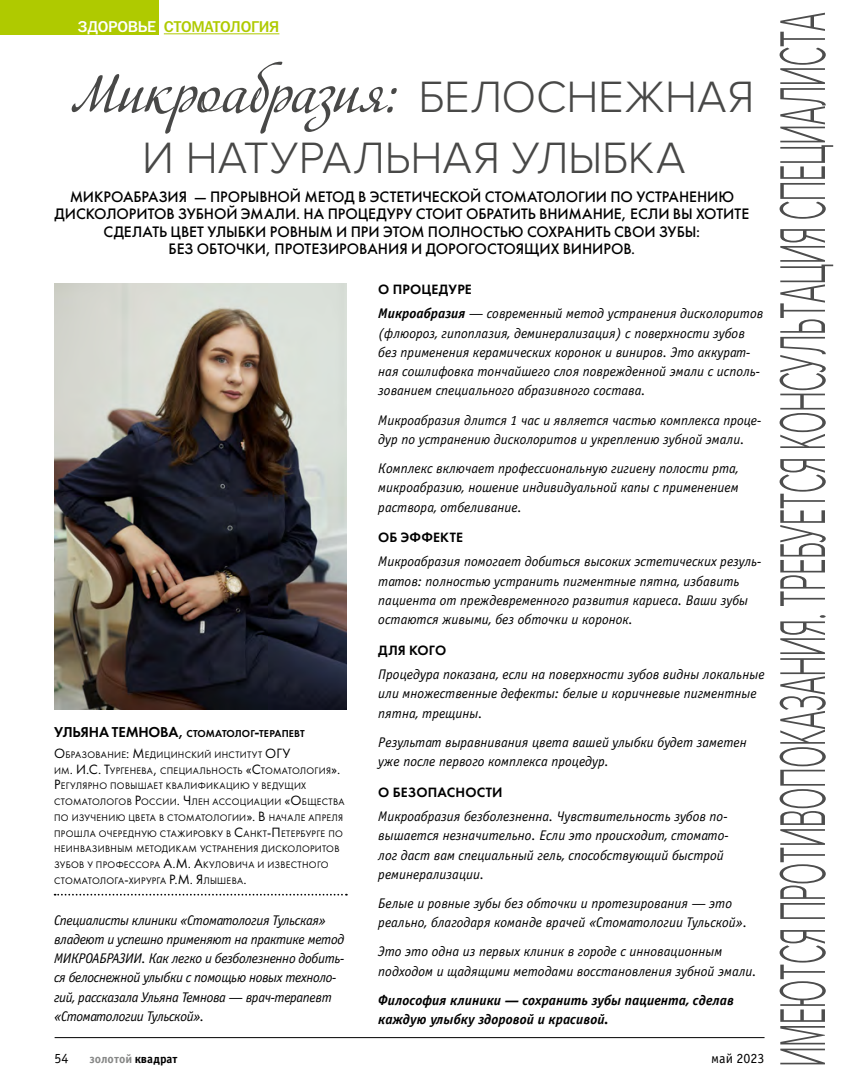
<style>
.page{position:relative;width:844px;height:1092px;background:#fff}
.page>*{position:absolute;margin:0;border:0;box-sizing:border-box;transform-origin:0 0}
.t1{font:54.25px "Adventure C";color:#484847}
.t2{font:300 45.5px "Proxima Nova";color:#484847}
.t3{font:15.75px/17.5px "Futura Medium C";letter-spacing:-.005em;color:#000;text-align:center}
.t4{font:15.75px "Franklin Gothic Medium C";letter-spacing:.085em;color:#afca00}
.t5{font:italic 14px/19.2px "Officina Sans C";color:#000}
.t6{font:italic 14px/19.2px "Officina Sans C";letter-spacing:-.025em;color:#000}
.t7{font:italic 700 14px/19.2px "Officina Sans C";color:#000}
.t8{font:14px "Futura Demi C";letter-spacing:.015em;color:#000}
.t9{font:14px "Officina Sans C";color:#000}
.t10{font:700 12.25px "Officina Sans C";letter-spacing:.005em;color:#868786}
.t11{font:10.33px "Futura Demi C";letter-spacing:.01em;color:#000}
.t12{font:9.8px/15.8px "Futura Book C";letter-spacing:.03em;color:#000}
.s1{color:#fff}
.s2{font-family:"Proxima Nova";font-weight:300;font-size:45.5px}
.s3{font-weight:700}
.s4{font-size:14.88px}
.s5{font-size:14px}
.s6{color:#000}
</style>
<div class="page">
<div style="left:0;top:0;width:159px;height:35px;background:#afca00"></div>
<hr style="left:164px;top:33px;width:115px;height:1px;background:#afca00">
<hr style="left:55px;top:1037px;width:709px;height:1px;background:#000">
<svg style="left:779px;top:13px;width:54px;height:1051px"></svg>
<svg style="left:55px;top:893px;width:292px;height:2px"></svg>
<img style="left:55px;top:284px;width:291px;height:425px">
<p class="t4" style="left:77px;top:18px;width:203px"><span class="s1">здоровье</span> стоматология</p>
<h1 class="t1" style="left:73px;top:62px;width:683px">Микроабразия: <span class="s2">белоснежная</span></h1>
<h2 class="t2" style="left:142px;top:132px;width:545px">и натуральная улыбка</h2>
<p class="t3" style="left:55px;top:188px;width:696px">Микроабразия — п рорывной метод в эстетической стоматологии по устранению дисколоритов зубной эмали. На п роцедуру стоит обратить внимание, если вы хотите сделать цвет улыбки ровным и п ри этом полностью сохранить свои зубы:<br>без обточки, п ротезирования и дорогостоящих виниров.</p>
<p class="t8" style="left:378px;top:281px;width:95px">О процедуре</p>
<p class="t5" style="left:378px;top:304px;width:386px"><span class="s3">Микроабразия</span> — современный метод устранения дисколоритов (флюороз, гипоплазия, деминерализация) с поверхности зубов без применения керамических коронок и виниров. Это аккурат&shy;ная сошлифовка тончайшего слоя поврежденной эмали с исполь&shy;зованием специального абразивного состава.</p>
<p class="t5" style="left:378px;top:410px;width:384px">Микроабразия длится 1 час и является частью комплекса проце&shy;дур по устранению дисколоритов и укреплению зубной эмали.</p>
<p class="t5" style="left:378px;top:459px;width:362px;text-align:justify">Комплекс включает профессиональную гигиену полости рта, микроабразию, ношение индивидуальной капы с применением раствора, отбеливание.</p>
<p class="t8" style="left:378px;top:529px;width:86px">Об эффекте</p>
<p class="t5" style="left:378px;top:552px;width:384px">Микроабразия помогает добиться высоких эстетических резуль&shy;татов: полностью устранить пигментные пятна, избавить пациента от преждевременного развития кариеса. Ваши зубы остаются живыми, без обточки и коронок.</p>
<p class="t8" style="left:378px;top:642px;width:69px">Для кого</p>
<p class="t5" style="left:378px;top:665px;width:387px">Процедура показана, если на поверхности зубов видны локальные или множественные дефекты: белые и коричневые пигментные пятна, трещины.</p>
<p class="t5" style="left:378px;top:732px;width:370px">Результат выравнивания цвета вашей улыбки будет заметен уже после первого комплекса процедур.</p>
<p class="t8" style="left:378px;top:783px;width:126px">О безопасности</p>
<p class="t5" style="left:378px;top:806px;width:352px">Микроабразия безболезненна. Чувствительность зубов по&shy;вышается незначительно. Если это происходит, стомато&shy;лог даст вам специальный гель, способствующий быстрой реминерализации.</p>
<p class="t5" style="left:378px;top:893px;width:370px">Белые и ровные зубы без обточки и протезирования — это реально, благодаря команде врачей «Стоматологии Тульской».</p>
<p class="t5" style="left:378px;top:942px;width:380px">Это это одна из первых клиник в городе с инновационным подходом и щадящими методами восстановления зубной эмали.</p>
<p class="t7" style="left:378px;top:990px;width:357px">Философия клиники — сохранить зубы пациента, сделав каждую улыбку здоровой и красивой.</p>
<p class="t11" style="left:54px;top:727px;width:252px"><span class="s4">Ульяна Темнова</span><span class="s4">,</span> стоматолог<span class="s4">-</span>терапевт</p>
<p class="t12" style="left:54px;top:747px;width:292px"><span class="s5">О</span>бразован ие<span class="s5">: М</span> едицинский институт <span class="s5">ОГУ<br></span>им<span class="s5">. И.С. Т</span>урген ева<span class="s5">,</span> специальн ость <span class="s5">«С</span>томатология<span class="s5">».<br>Р</span>егулярно повышает квалификацию у ведущих стоматологов <span class="s5">Р</span>оссии<span class="s5">. Ч</span>лен ассоциации <span class="s5">«О</span>бщества по изучен ию цвета в стоматологии<span class="s5">». В</span> начале апреля прошла очередную стажировку в <span class="s5">С</span>ан кт<span class="s5">-П</span> етербурге по н еин вазивн ым методикам устран ен ия дисколоритов зубов у профессора <span class="s5">А.М. А</span>куловича и известн ого стоматолога<span class="s5">-</span>хирурга <span class="s5">Р.М. Я</span>лышева<span class="s5">.</span></p>
<p class="t6" style="left:54px;top:910px;width:292px">Специалисты клиники «Стоматология Тульская» владеют и успешно применяют на практике метод МИКРОАБРАЗИИ. Как легко и безболезненно добить&shy;ся белоснежной улыбки с помощью новых техноло&shy;гий, рассказала Ульяна Темнова — врач-терапевт «Стоматологии Тульской».</p>
<p class="t9" style="left:55px;top:1050px;width:15px">54</p>
<p class="t10" style="left:89px;top:1051px;width:90px">золотой <span class="s6">квадрат</span></p>
<p class="t9" style="left:711px;top:1050px;width:55px">май 2023</p>
</div>
